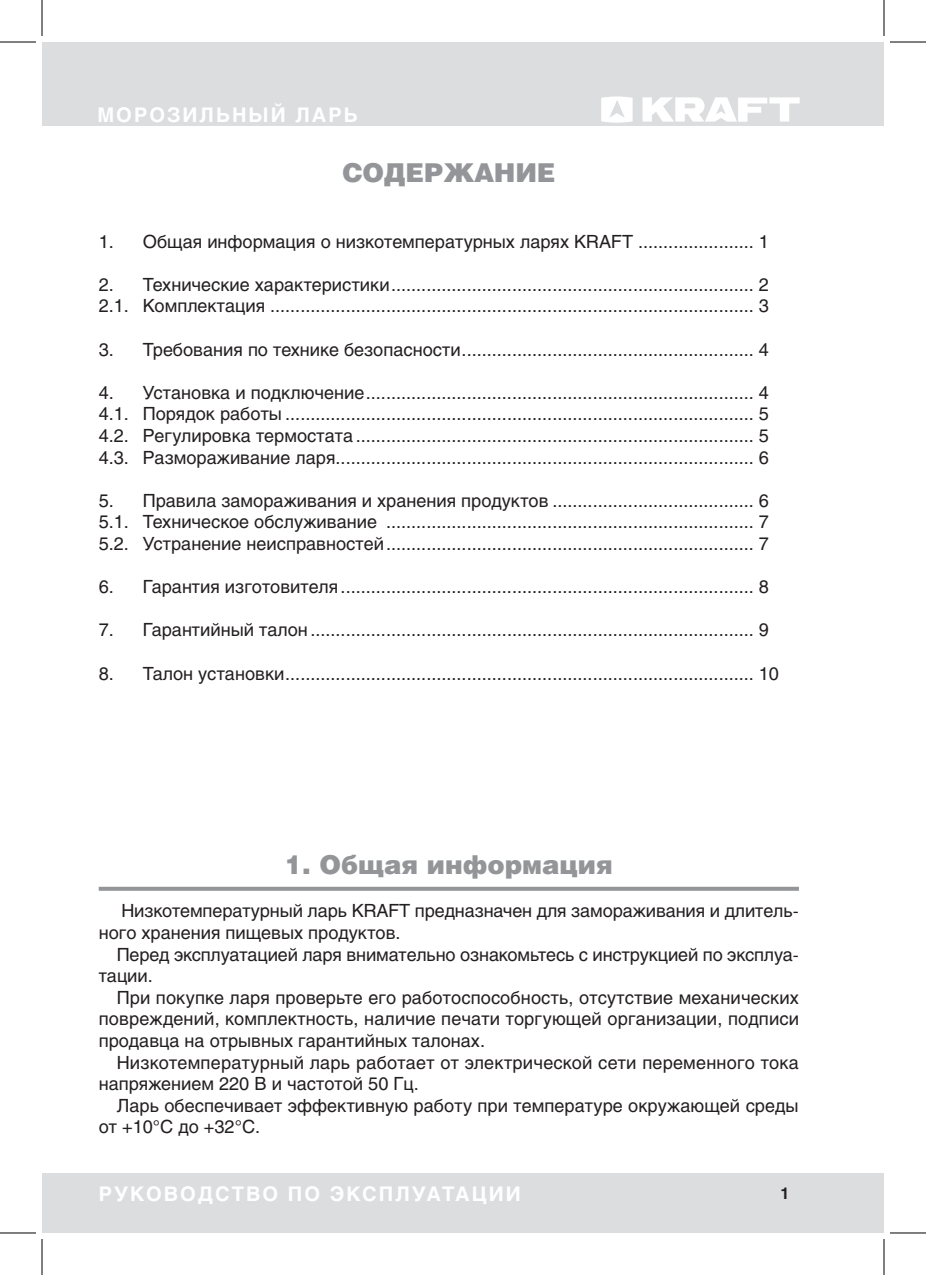
<style>
.page{position:relative;width:926px;height:1275px;background:#fff}
.page>*{position:absolute;margin:0;border:0;box-sizing:border-box;transform-origin:0 0}
.t1{font:900 26px "Helios";color:#939598}
.t2{font:700 20px "Helios";letter-spacing:.1em;color:#fff}
.t3{font:18px/21.6px "Helios";color:#231f20}
.t4{font:700 16px "Helios";color:#231f20}
</style>
<div class="page">
<div style="left:42px;top:42px;width:842px;height:84px;background:#dcdddf"></div>
<div style="left:42px;top:1172px;width:842px;height:61px;background:#dcdddf"></div>
<svg style="left:601px;top:96px;width:32px;height:27px"></svg>
<svg style="left:642px;top:97px;width:158px;height:25px"></svg>
<svg style="left:99px;top:886px;width:700px;height:4px;background:#a8a9ac"></svg>
<hr style="left:0;top:42px;width:36px;height:1px;background:#000">
<hr style="left:890px;top:42px;width:36px;height:1px;background:#000">
<hr style="left:0;top:1232px;width:36px;height:1px;background:#000">
<hr style="left:890px;top:1232px;width:36px;height:1px;background:#000">
<hr style="left:42px;top:0;width:1px;height:36px;background:#000">
<hr style="left:42px;top:1239px;width:1px;height:36px;background:#000">
<hr style="left:884px;top:0;width:1px;height:36px;background:#000">
<hr style="left:884px;top:1239px;width:1px;height:36px;background:#000">
<p class="t2" style="left:97px;top:103px;width:262px">МОРОЗИЛЬНЫЙ ЛАРЬ</p>
<h1 class="t1" style="left:342px;top:157px;width:215px">СОДЕРЖАНИЕ</h1>
<p class="t3" style="left:99px;top:230px;width:672px">1. Общая информация о низкотемпературных ларях KRAFT ....................... 1</p>
<p class="t3" style="left:99px;top:273px;width:672px">2. Технические характеристики........................................................................ 2<br>2.1. Комплектация ................................................................................................ 3</p>
<p class="t3" style="left:99px;top:338px;width:672px">3. Требования по технике безопасности.......................................................... 4</p>
<p class="t3" style="left:99px;top:381px;width:672px;text-align:justify">4. Установка и подключение............................................................................. 4<br>4.1. Порядок работы ............................................................................................. 5<br>4.2. Регулировка термостата ............................................................................... 5<br>4.3. Размораживание ларя................................................................................... 6</p>
<p class="t3" style="left:99px;top:489px;width:672px;text-align:justify">5. Правила замораживания и хранения продуктов ........................................ 6<br>5.1. Техническое обслуживание ......................................................................... 7<br>5.2. Устранение неисправностей......................................................................... 7</p>
<p class="t3" style="left:99px;top:576px;width:672px">6. Гарантия изготовителя .................................................................................. 8</p>
<p class="t3" style="left:99px;top:619px;width:672px">7. Гарантийный талон........................................................................................ 9</p>
<p class="t3" style="left:99px;top:662px;width:682px">8. Талон установки............................................................................................. 10</p>
<h1 class="t1" style="left:285px;top:848px;width:329px">1. Общая информация</h1>
<p class="t3" style="left:99px;top:900px;width:702px;text-indent:23px">Низкотемпературный ларь KRAFT предназначен для замораживания и длитель&shy;ного хранения пищевых продуктов.</p>
<p class="t3" style="left:99px;top:943px;width:702px;text-indent:18px">Перед эксплуатацией ларя внимательно ознакомьтесь с инструкцией по эксплуа&shy;тации.</p>
<p class="t3" style="left:99px;top:986px;width:702px;text-align:justify;text-indent:18px">При покупке ларя проверьте его работоспособность, отсутствие механических повреждений, комплектность, наличие печати торгующей организации, подписи продавца на отрывных гарантийных талонах.</p>
<p class="t3" style="left:99px;top:1051px;width:702px;text-indent:18px">Низкотемпературный ларь работает от электрической сети переменного тока напряжением 220 В и частотой 50 Гц.</p>
<p class="t3" style="left:99px;top:1094px;width:701px;text-indent:18px">Ларь обеспечивает эффективную работу при температуре окружающей среды от +10°С до +32°С.</p>
<p class="t2" style="left:99px;top:1182px;width:424px">РУКОВОДСТВО ПО ЭКСПЛУАТАЦИИ</p>
<p class="t4" style="left:780px;top:1183px;width:10px">1</p>
</div>
